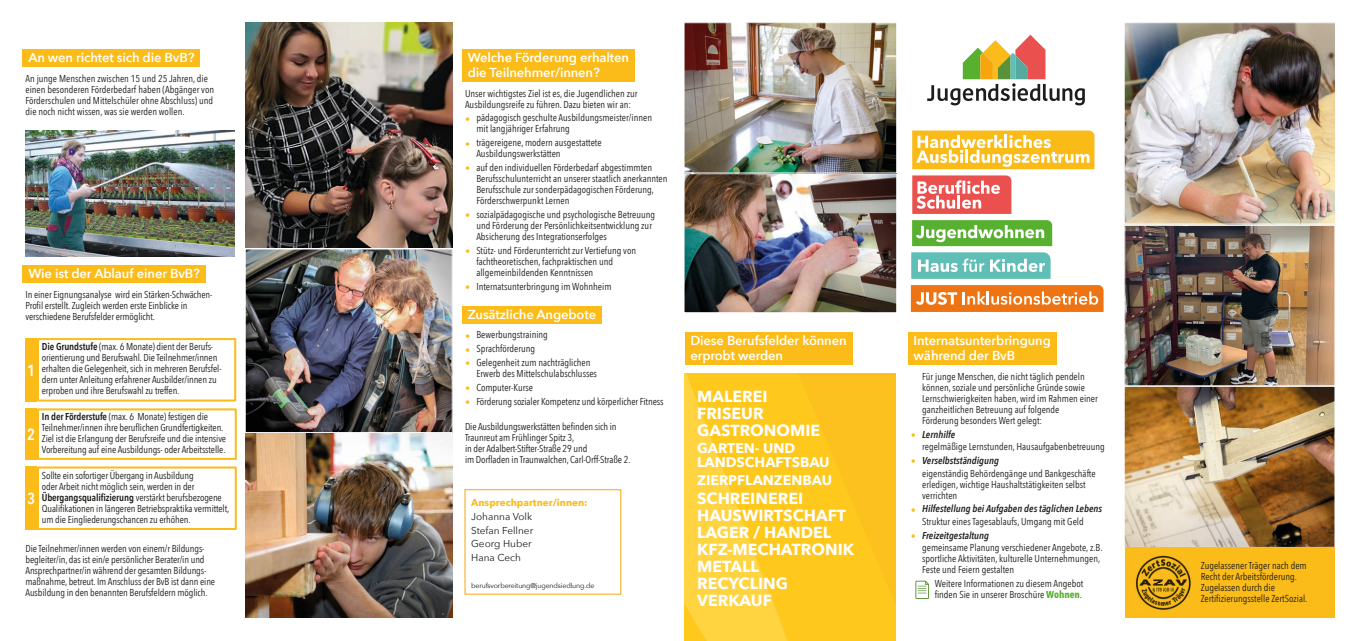
<style>
.page{position:relative;width:1361px;height:641px;background:#fff}
.page>*{position:absolute;margin:0;border:0;box-sizing:border-box;transform-origin:0 0}
.t1{font:700 16px/17px "Avenir Next";color:#fff}
.t2{font:600 16px "Avenir Next Condensed";color:#fff}
.t3{font:700 14px/14px "Avenir Next";color:#fff}
.t4{font:600 13px/15px "Avenir Next";letter-spacing:-.01em;color:#fff}
.t5{font:10px/11px "Avenir Next Condensed";color:#1d1d1b}
.t6{font:italic 600 10px/12.4px "Avenir Next Condensed";color:#1d1d1b}
.t7{font:10px/13.8px "Avenir Next";color:#1d1d1b}
.t8{font:700 10px "Avenir Next";color:#fbbb18}
.t9{font:7px "Avenir Next";letter-spacing:-.02em;color:#1d1d1b}
.s1{font-weight:600}
.s2{font-family:"Avenir Next";font-weight:700;font-size:17px;color:#fbbb18}
.s3{font-weight:600;font-style:italic}
.s4{font-family:"Avenir Next";font-weight:700;font-style:normal;font-size:17px;color:#fbbb18}
.s5{font-weight:400;font-style:normal}
.s6{font-weight:700;color:#58b031}
</style>
<div class="page">
<img style="left:685px;top:373px;width:211px;height:268px">
<div style="left:908px;top:332px;width:148px;height:33px;background:#fbbb18"></div>
<svg style="left:915px;top:580px;width:14px;height:19px"></svg>
<img style="left:1124px;top:24px;width:211px;height:522px">
<div style="left:1123px;top:386px;width:212px;height:162px;border:1px solid #fff"></div>
<div style="left:1125px;top:547px;width:209px;height:71px;background:#fbbc1a"></div>
<img style="left:245px;top:250px;width:207px;height:368px">
<div style="left:245px;top:248px;width:208px;height:185px;border:1px solid #fff"></div>
<img style="left:685px;top:24px;width:210px;height:287px">
<div style="left:683px;top:173px;width:214px;height:140px;border:1px solid #fff"></div>
<div style="left:683px;top:22px;width:214px;height:151px;border:1px solid #fff"></div>
<img style="left:26px;top:130px;width:209px;height:126px">
<img style="left:245px;top:23px;width:207px;height:224px">
<div style="left:1123px;top:22px;width:213px;height:202px;border:1px solid #fff"></div>
<div style="left:23px;top:49px;width:177px;height:18px;background:#fbbb18"></div>
<div style="left:462px;top:49px;width:173px;height:33px;background:#fbbb18"></div>
<div style="left:462px;top:306px;width:140px;height:17px;background:#fbbb18"></div>
<div style="left:23px;top:265px;width:183px;height:18px;background:#fbbb18"></div>
<div style="left:37px;top:338px;width:199px;height:63px;border:2px solid #fbbb18"></div>
<div style="left:26px;top:338px;width:11px;height:63px;background:#fbbb18"></div>
<div style="left:37px;top:408px;width:200px;height:52px;border:2px solid #fbbb18"></div>
<div style="left:26px;top:408px;width:11px;height:52px;background:#fbbb18"></div>
<div style="left:37px;top:466px;width:200px;height:64px;border:2px solid #fbbb18"></div>
<div style="left:26px;top:466px;width:11px;height:64px;background:#fbbb18"></div>
<div style="left:685px;top:332px;width:167px;height:33px;background:#fbbb18"></div>
<svg style="left:927px;top:35px;width:158px;height:70px"></svg>
<svg style="left:912px;top:175px;width:99px;height:39px"></svg>
<svg style="left:912px;top:220px;width:140px;height:26px;background:#7ac05b"></svg>
<svg style="left:911px;top:285px;width:192px;height:27px;background:#f08b3d"></svg>
<svg style="left:911px;top:252px;width:139px;height:27px;background:#7ecac3"></svg>
<svg style="left:912px;top:130px;width:182px;height:39px"></svg>
<div style="left:1124px;top:225px;width:211px;height:161px;border:1px solid #fff"></div>
<img style="left:1135px;top:555px;width:56px;height:55px">
<h3 class="t4" style="left:28px;top:50px;width:168px">An wen richtet sich die BvB?</h3>
<p class="t5" style="left:26px;top:72px;width:190px">An junge Menschen zwischen 15 und 25 Jahren, die einen besonderen Förderbedarf haben (Abgänger von Förderschulen und Mittelschüler ohne Abschluss) und die noch nicht wissen, was sie werden wollen.</p>
<h3 class="t4" style="left:28px;top:266px;width:173px">Wie ist der Ablauf einer BvB?</h3>
<p class="t5" style="left:26px;top:288px;width:188px">In einer Eignungsanalyse wird ein Stärken-Schwächen-<br>Profil erstellt. Zugleich werden erste Einblicke in verschiedene Berufsfelder ermöglicht.</p>
<h1 class="t2" style="left:27px;top:356px;width:9px">1</h1>
<p class="t5" style="left:42px;top:340px;width:181px"><span class="s1">Die Grundstufe</span> (max. 6 Monate) dient der Berufs&shy;orientierung und Berufswahl. Die Teilnehmer/innen erhalten die Gelegenheit, sich in mehreren Berufsfel&shy;dern unter Anleitung erfahrener Ausbilder/innen zu erproben und ihre Berufswahl zu treffen.</p>
<p class="t5" style="left:42px;top:411px;width:186px"><span class="s1">In der Förderstufe</span> (max. 6 Monate) festigen die Teilnehmer/innen ihre beruflichen Grundfertigkeiten.<br>Ziel ist die Erlangung der Berufsreife und die intensive Vorbereitung auf eine Ausbildungs- oder Arbeitsstelle.</p>
<h1 class="t2" style="left:27px;top:420px;width:9px">2</h1>
<p class="t5" style="left:42px;top:469px;width:189px">Sollte ein sofortiger Übergang in Ausbildung<br>oder Arbeit nicht möglich sein, werden in der <span class="s1">Übergangsqualifizierung</span> verstärkt berufsbezogene Qualifikationen in längeren Betriebspraktika vermittelt, um die Eingliederungschancen zu erhöhen.</p>
<h1 class="t2" style="left:27px;top:485px;width:9px">3</h1>
<p class="t5" style="left:26px;top:542px;width:191px">Die Teilnehmer/innen werden von einem/r Bildungs&shy;begleiter/in, das ist ein/e persönlicher Berater/in und Ansprechpartner/in während der gesamten Bildungs&shy;maßnahme, betreut. Im Anschluss der BvB ist dann eine Ausbildung in den benannten Berufsfeldern möglich.</p>
<h3 class="t4" style="left:468px;top:50px;width:163px">Welche Förderung erhalten die Teilnehmer/innen?</h3>
<p class="t5" style="left:465px;top:87px;width:174px">Unser wichtigstes Ziel ist es, die Jugendlichen zur<br>Ausbildungsreife zu führen. Dazu bieten wir an:</p>
<p class="t5" style="left:476px;top:112px;width:177px;text-indent:-11px"><span class="s2">⋅</span> pädagogisch geschulte Ausbildungsmeister/innen mit langjähriger Erfahrung</p>
<p class="t5" style="left:476px;top:137px;width:127px;text-indent:-11px"><span class="s2">⋅</span> trägereigene, modern ausgestattete<br>Ausbildungswerkstätten</p>
<p class="t5" style="left:476px;top:162px;width:193px;text-indent:-11px"><span class="s2">⋅</span> auf den individuellen Förderbedarf abgestimmten Berufsschulunterricht an unserer staatlich anerkannten Berufsschule zur sonderpädagogischen Förderung, Förderschwerpunkt Lernen</p>
<p class="t5" style="left:476px;top:208px;width:180px;text-indent:-11px"><span class="s2">⋅</span> sozialpädagogische und psychologische Betreuung und Förderung der Persönlichkeitsentwicklung zur<br>Absicherung des Integrationserfolges</p>
<p class="t5" style="left:476px;top:244px;width:161px;text-indent:-11px"><span class="s2">⋅</span> Stütz- und Förderunterricht zur Vertiefung von fachtheoretischen, fachpraktischen und allgemeinbildenden Kenntnissen</p>
<p class="t5" style="left:465px;top:280px;width:148px"><span class="s2">⋅</span> Internatsunterbringung im Wohnheim</p>
<h3 class="t4" style="left:468px;top:306px;width:130px">Zusätzliche Angebote</h3>
<p class="t5" style="left:465px;top:327px;width:127px;line-height:13.8px"><span class="s2">⋅</span> Bewerbungstraining<br><span class="s2">⋅</span> Sprachförderung<br><span class="s2">⋅</span> Gelegenheit zum nachträglichen</p>
<p class="t5" style="left:465px;top:366px;width:200px;line-height:13.8px;text-indent:11px">Erwerb des Mittelschulabschlusses<br><span class="s2">⋅</span> Computer-Kurse<br><span class="s2">⋅</span> Förderung sozialer Kompetenz und körperlicher Fitness</p>
<p class="t5" style="left:465px;top:420px;width:167px">Die Ausbildungswerkstätten befinden sich in Traunreut am Frühlinger Spitz 3,<br>in der Adalbert-Stifter-Straße 29 und<br>im Dorfladen in Traunwalchen, Carl-Orff-Straße 2.</p>
<p class="t8" style="left:471px;top:493px;width:118px">Ansprechpartner/innen:</p>
<p class="t7" style="left:471px;top:509px;width:64px">Johanna Volk<br>Stefan Fellner<br>Georg Huber<br>Hana Cech</p>
<p class="t9" style="left:471px;top:579px;width:125px">berufsvorbereitung@jugendsiedlung.de</p>
<h3 class="t4" style="left:690px;top:333px;width:158px">Diese Berufsfelder können erprobt werden</h3>
<h1 class="t1" style="left:697px;top:387px;width:125px">MALEREI<br>FRISEUR<br>GASTRONOMIE</h1>
<h2 class="t3" style="left:697px;top:440px;width:134px">GARTEN- UND<br>LANDSCHAFTSBAU</h2>
<h2 class="t3" style="left:697px;top:472px;width:136px">ZIERPFLANZENBAU</h2>
<h1 class="t1" style="left:697px;top:489px;width:159px">SCHREINEREI<br>HAUSWIRTSCHAFT<br>LAGER / HANDEL<br>KFZ-MECHATRONIK<br>METALL<br>RECYCLING<br>VERKAUF</h1>
<h3 class="t4" style="left:913px;top:333px;width:139px">Internatsunterbringung während der BvB</h3>
<p class="t5" style="left:922px;top:370px;width:177px">Für junge Menschen, die nicht täglich pendeln können, soziale und persönliche Gründe sowie Lernschwierigkeiten haben, wird im Rahmen einer ganzheitlichen Betreuung auf folgende Förderung besonders Wert gelegt:</p>
<p class="t5" style="left:922px;top:427px;width:184px;line-height:12.4px;text-indent:-11px"><span class="s2">⋅</span> <span class="s3">Lernhilfe<br></span>regelmäßige Lernstunden, Hausaufgabenbetreuung</p>
<p class="t5" style="left:922px;top:454px;width:175px;line-height:12.4px;text-indent:-11px"><span class="s2">⋅</span> <span class="s3">Verselbstständigung<br></span>eigenständig Behördengänge und Bankgeschäfte</p>
<p class="t5" style="left:922px;top:478px;width:165px">erledigen, wichtige Haushaltstätigkeiten selbst verrichten</p>
<p class="t6" style="left:922px;top:502px;width:181px;text-indent:-11px"><span class="s4">⋅</span> Hilfestellung bei Aufgaben des täglichen Lebens<br><span class="s5">Struktur eines Tagesablaufs, Umgang mit Geld</span></p>
<p class="t5" style="left:922px;top:528px;width:182px;line-height:12.4px;text-indent:-11px"><span class="s2">⋅</span> <span class="s3">Freizeitgestaltung<br></span>gemeinsame Planung verschiedener Angebote, z.B.</p>
<p class="t5" style="left:922px;top:552px;width:179px">sportliche Aktivitäten, kulturelle Unternehmungen,<br>Feste und Feiern gestalten</p>
<p class="t5" style="left:934px;top:577px;width:150px">Weitere Informationen zu diesem Angebot finden Sie in unserer Broschüre <span class="s6">Wohnen</span>.</p>
<p class="t5" style="left:1200px;top:560px;width:108px">Zugelassener Träger nach dem<br>Recht der Arbeitsförderung.<br>Zugelassen durch die<br>Zertifizierungsstelle ZertSozial.</p>
</div>
